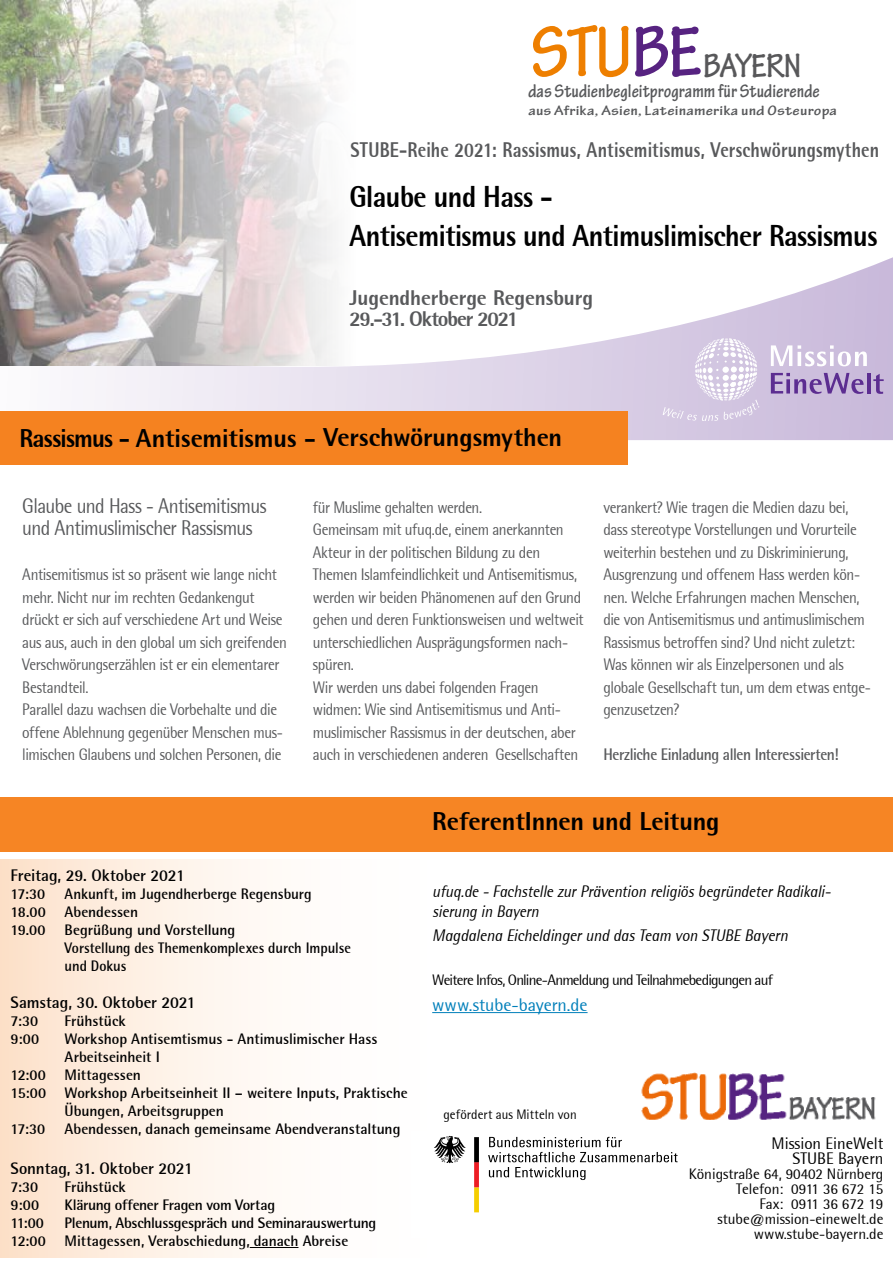
<style>
.page{position:relative;width:893px;height:1263px;background:#fff}
.page>*{position:absolute;margin:0;border:0;box-sizing:border-box;transform-origin:0 0}
.t1{font:700 condensed 35.85px "Tekton Pro";letter-spacing:-.02em;color:#58585a}
.t2{font:800 30px "Rotis Semi Sans";letter-spacing:-.02em;color:#000;scale:.91 1}
.t3{font:800 25.5px "Rotis Semi Sans";letter-spacing:-.01em;color:#000;scale:.95 1}
.t4{font:800 25.5px "Rotis Semi Sans";letter-spacing:-.01em;color:#000}
.t5{font:800 21px "Rotis Semi Sans";color:#58595b;scale:.84 1}
.Thema{font:21px/22.5px "Rotis Semi Sans";letter-spacing:-.03em;color:#58595b;scale:.91 1}
.t6{font:800 21px "Rotis Semi Sans";color:#58595b}
.t7{font:800 21px "Rotis Semi Sans";letter-spacing:-.055em;color:#58595b}
.Thema-2{font:700 condensed 19.5px "Tekton Pro";color:#58595b}
.t8{font:18px "Rotis Semi Sans";letter-spacing:-.005em;color:#007fba}
.Thema-3{font:16.5px/22.5px "Rotis Semi Sans";letter-spacing:-.025em;color:#58595b;scale:.91 1}
.t9{font:italic 16.5px/19.5px "Rotis Semi Sans";letter-spacing:-.005em;color:#000;scale:.93 1}
.t10{font:700 16.5px "Rotis Semi Sans";letter-spacing:-.005em;color:#000}
.t11{font:italic 16.5px "Rotis Semi Sans";letter-spacing:-.005em;color:#000;scale:.95 1}
.Thema-4{font:700 16.5px "Rotis Semi Sans";letter-spacing:-.03em;color:#58595b;scale:.91 1}
.t12{font:16.5px "Rotis Semi Sans";color:#000}
.t13{font:700 15px/18px "Rotis Semi Sans";letter-spacing:-.005em;color:#000}
.t14{font:15px "Rotis Semi Sans";color:#000}
.t15{font:15px "Rotis Semi Sans";letter-spacing:-.055em;color:#000}
.t16{font:700 15px/18px "Rotis Semi Sans";letter-spacing:-.005em;color:#000;scale:.94 1}
.t17{font:700 15px "Rotis Semi Sans";letter-spacing:-.025em;color:#000}
.Thema-5{font:700 condensed 14.25px "Tekton Pro";letter-spacing:.01em;color:#58595b;scale:1.37 1}
.t18{font:13.5px "Rotis Semi Sans";letter-spacing:.005em;color:#000;scale:.95 1}
.s1{font-size:76.95px;color:#ee7f00}
.s2{font-size:76.95px;color:#572381}
</style>
<div class="page">
<svg style="left:94px;top:257px;width:799px;height:183px"></svg>
<div style="left:0;top:859px;width:446px;height:399px;background:linear-gradient(to right,#fde5d0,#fff)"></div>
<img style="left:641px;top:1072px;width:235px;height:47px">
<img style="left:0;top:0;width:355px;height:366px">
<div style="left:0;top:797px;width:893px;height:54px;background:#f68524"></div>
<hr style="left:250px;top:1247px;width:48px;height:1px;background:#000">
<hr style="left:432px;top:1012px;width:156px;height:1px;background:#007fba">
<div style="left:411px;top:1131px;width:306px;height:106px;background:#fff"></div>
<svg style="left:434px;top:1136px;width:32px;height:27px"></svg>
<svg style="left:474px;top:1137px;width:5px;height:75px"></svg>
<svg style="left:488px;top:1137px;width:190px;height:43px"></svg>
<div style="left:0;top:411px;width:628px;height:54px;background:#f58220"></div>
<svg style="left:771px;top:345px;width:21px;height:21px"></svg>
<svg style="left:798px;top:345px;width:69px;height:21px"></svg>
<svg style="left:771px;top:373px;width:92px;height:21px;background:#a287c0"></svg>
<hr style="left:867px;top:373px;width:3px;height:20px;background:#5c2d91">
<svg style="left:873px;top:374px;width:11px;height:20px"></svg>
<svg style="left:663px;top:339px;width:96px;height:82px;background:#dad0e6"></svg>
<p class="t1" style="left:530px;top:45px;width:272px"><span class="s1">STU</span><span class="s2">BE</span>BAYERN</p>
<p class="Thema-2" style="left:528px;top:79px;width:293px">das Studienbegleitprogramm für Studierende</p>
<p class="Thema-5" style="left:528px;top:102px;width:227px">aus Afrika, Asien, Lateinamerika und Osteuropa</p>
<p class="t5" style="left:350px;top:136px;width:631px">STUBE-Reihe 2021: Rassismus, Antisemitismus, Verschwörungsmythen</p>
<p class="t2" style="left:350px;top:178px;width:225px">Glaube und Hass -</p>
<p class="t2" style="left:350px;top:217px;width:582px">Antisemitismus und Antimuslimischer Rassismus</p>
<p class="t6" style="left:350px;top:284px;width:245px">Jugendherberge Regensburg</p>
<p class="t7" style="left:350px;top:305px;width:171px">29.-31. Oktober 2021</p>
<p class="t3" style="left:19px;top:422px;width:573px">Rassismus - Antisemitismus - Verschwörungsmythen</p>
<p class="Thema" style="left:22px;top:494px;width:270px">Glaube und Hass - Antisemitismus und Antimuslimischer Rassismus</p>
<p class="Thema-3" style="left:22px;top:563px;width:292px">Antisemitismus ist so präsent wie lange nicht mehr. Nicht nur im rechten Gedankengut drückt er sich auf verschiedene Art und Weise aus aus, auch in den global um sich greifenden Verschwörungserzählen ist er ein elementarer Bestandteil.</p>
<p class="Thema-3" style="left:22px;top:698px;width:288px">Parallel dazu wachsen die Vorbehalte und die offene Ablehnung gegenüber Menschen mus&shy;limischen Glaubens und solchen Personen, die</p>
<p class="Thema-3" style="left:313px;top:496px;width:188px">für Muslime gehalten werden.</p>
<p class="Thema-3" style="left:313px;top:518px;width:299px">Gemeinsam mit ufuq.de, einem anerkannten Akteur in der politischen Bildung zu den Themen Islamfeindlichkeit und Antisemitismus, werden wir beiden Phänomenen auf den Grund gehen und deren Funktionsweisen und weltweit unterschiedlichen Ausprägungsformen nach&shy;spüren.</p>
<p class="Thema-3" style="left:313px;top:676px;width:293px">Wir werden uns dabei folgenden Fragen widmen: Wie sind Antisemitismus und Anti&shy;muslimischer Rassismus in der deutschen, aber auch in verschiedenen anderen Gesellschaften</p>
<p class="Thema-3" style="left:603px;top:496px;width:296px">verankert? Wie tragen die Medien dazu bei, dass stereotype Vorstellungen und Vorurteile weiterhin bestehen und zu Diskriminierung, Ausgrenzung und offenem Hass werden kön&shy;nen. Welche Erfahrungen machen Menschen, die von Antisemitismus und antimuslimischem Rassismus betroffen sind? Und nicht zuletzt:<br>Was können wir als Einzelpersonen und als globale Gesellschaft tun, um dem etwas entge&shy;genzusetzen?</p>
<p class="Thema-4" style="left:603px;top:745px;width:260px">Herzliche Einladung allen Interessierten!</p>
<p class="t10" style="left:11px;top:865px;width:176px">Freitag, 29. Oktober 2021</p>
<p class="t13" style="left:11px;top:884px;width:36px">17:30</p>
<p class="t13" style="left:65px;top:884px;width:249px">Ankunft, im Jugendherberge Regensburg</p>
<p class="t13" style="left:11px;top:902px;width:129px">18.00 Abendessen</p>
<p class="t13" style="left:11px;top:920px;width:37px">19.00</p>
<p class="t13" style="left:65px;top:920px;width:172px">Begrüßung und Vorstellung</p>
<p class="t16" style="left:65px;top:938px;width:306px">Vorstellung des Themenkomplexes durch Impulse und Dokus</p>
<p class="t10" style="left:11px;top:993px;width:187px">Samstag, 30. Oktober 2021</p>
<p class="t13" style="left:11px;top:1012px;width:29px">7:30</p>
<p class="t13" style="left:65px;top:1012px;width:63px">Frühstück</p>
<p class="t13" style="left:11px;top:1030px;width:30px">9:00</p>
<p class="t13" style="left:65px;top:1030px;width:314px">Workshop Antisemtismus - Antimuslimischer Hass<br>Arbeitseinheit I</p>
<p class="t13" style="left:11px;top:1066px;width:132px">12:00 Mittagessen</p>
<p class="t13" style="left:65px;top:1084px;width:345px;text-indent:-54px">15:00 Workshop Arbeitseinheit II – weitere Inputs, Praktische<br>Übungen, Arbeitsgruppen</p>
<p class="t13" style="left:11px;top:1120px;width:36px">17:30</p>
<p class="t13" style="left:65px;top:1120px;width:337px">Abendessen, danach gemeinsame Abendveranstaltung</p>
<p class="t10" style="left:11px;top:1158px;width:184px">Sonntag, 31. Oktober 2021</p>
<p class="t13" style="left:11px;top:1178px;width:29px">7:30</p>
<p class="t13" style="left:65px;top:1178px;width:63px">Frühstück</p>
<p class="t13" style="left:11px;top:1196px;width:30px">9:00</p>
<p class="t13" style="left:65px;top:1196px;width:212px">Klärung offener Fragen vom Vortag</p>
<p class="t13" style="left:11px;top:1214px;width:35px">11:00</p>
<p class="t17" style="left:65px;top:1214px;width:313px">Plenum, Abschlussgespräch und Seminarauswertung</p>
<p class="t13" style="left:11px;top:1232px;width:339px">12:00 Mittagessen, Verabschiedung, danach Abreise</p>
<p class="t4" style="left:432px;top:805px;width:289px">ReferentInnen und Leitung</p>
<p class="t9" style="left:432px;top:882px;width:430px">ufuq.de - Fachstelle zur Prävention religiös begründeter Radikali&shy;sierung in Bayern</p>
<p class="t11" style="left:432px;top:925px;width:376px">Magdalena Eicheldinger und das Team von STUBE Bayern</p>
<p class="t15" style="left:432px;top:971px;width:342px">Weitere Infos, Online-Anmeldung und Teilnahmebedigungen auf</p>
<p class="t8" style="left:432px;top:994px;width:157px">www.stube-bayern.de</p>
<p class="t18" style="left:443px;top:1107px;width:142px">gefördert aus Mitteln von</p>
<p class="t12" style="left:772px;top:1134px;width:113px">Mission EineWelt</p>
<p class="t12" style="left:792px;top:1149px;width:92px">STUBE Bayern</p>
<p class="t14" style="left:689px;top:1165px;width:196px">Königstraße 64, 90402 Nürnberg</p>
<p class="t14" style="left:736px;top:1180px;width:149px">Telefon: 0911 36 672 15</p>
<p class="t14" style="left:759px;top:1195px;width:125px">Fax: 0911 36 672 19</p>
<p class="t14" style="left:717px;top:1210px;width:168px">stube@mission-einewelt.de</p>
<p class="t14" style="left:754px;top:1225px;width:131px">www.stube-bayern.de</p>
</div>
